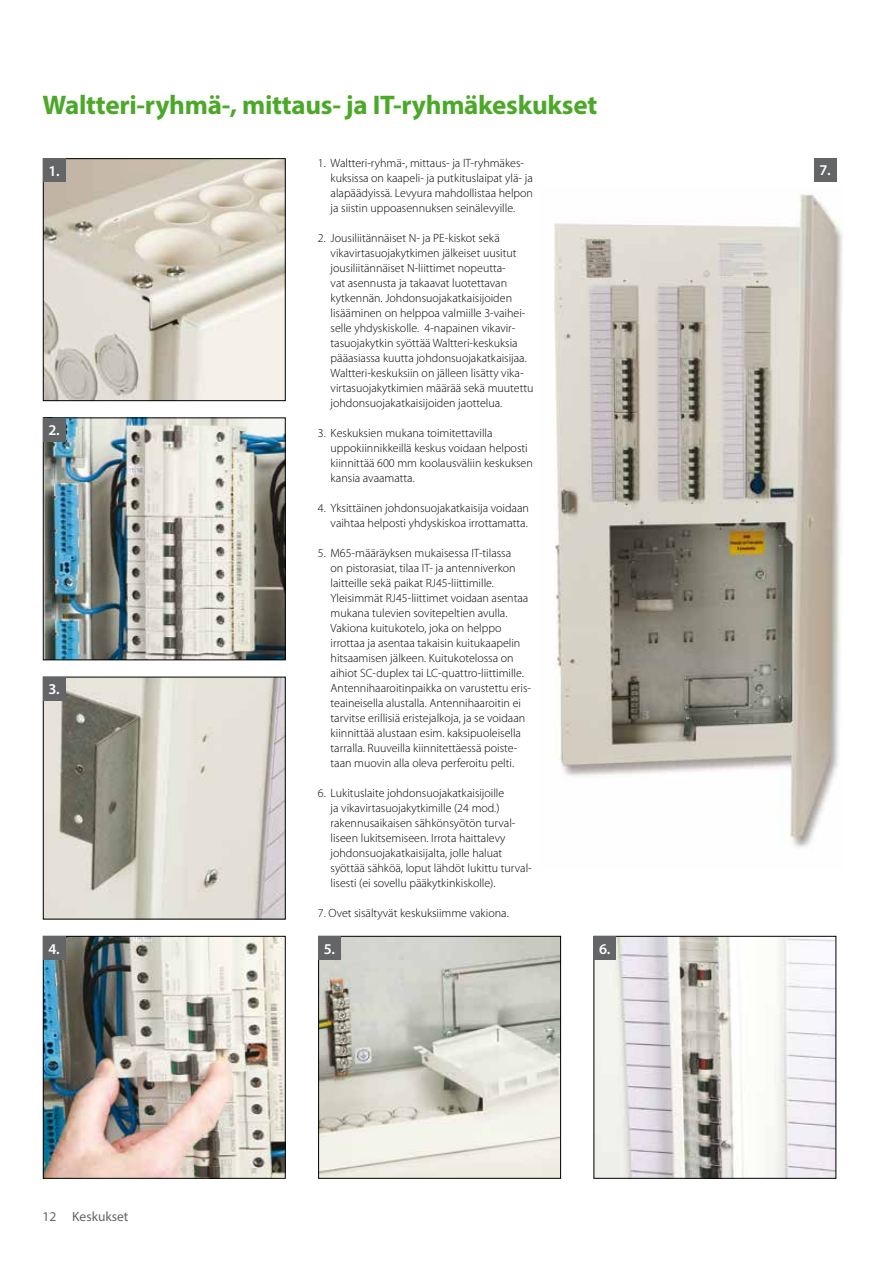
<style>
.page{position:relative;width:893px;height:1263px;background:#fff}
.page>*{position:absolute;margin:0;border:0;box-sizing:border-box;transform-origin:0 0}
.t1{font:700 27px "Myriad Pro";letter-spacing:-.01em;color:#4ba829}
.t2{font:600 15px "Myriad Pro";color:#fff}
.t3{font:13.5px "Myriad Pro";color:#646567}
.t4{font:300 12px/15px "Myriad Pro";color:#000}
</style>
<div class="page">
<img style="left:554px;top:194px;width:289px;height:654px">
<img style="left:320px;top:938px;width:239px;height:238px">
<div style="left:318px;top:936px;width:243px;height:242px;border:1px solid #000"></div>
<img style="left:596px;top:938px;width:238px;height:238px">
<img style="left:45px;top:160px;width:238px;height:239px">
<div style="left:43px;top:158px;width:242px;height:243px;border:1px solid #000"></div>
<div style="left:43px;top:158px;width:22px;height:24px;background:#646567"></div>
<img style="left:45px;top:420px;width:238px;height:238px">
<div style="left:43px;top:418px;width:242px;height:242px;border:1px solid #000"></div>
<div style="left:43px;top:418px;width:22px;height:23px;background:#646567"></div>
<img style="left:45px;top:679px;width:238px;height:238px">
<div style="left:43px;top:677px;width:22px;height:24px;background:#646567"></div>
<img style="left:45px;top:938px;width:238px;height:238px">
<div style="left:43px;top:936px;width:242px;height:242px;border:1px solid #000"></div>
<div style="left:43px;top:936px;width:22px;height:24px;background:#646567"></div>
<div style="left:318px;top:936px;width:22px;height:24px;background:#646567"></div>
<div style="left:594px;top:936px;width:22px;height:24px;background:#646567"></div>
<div style="left:814px;top:158px;width:22px;height:24px;background:#646567"></div>
<h1 class="t1" style="left:43px;top:87px;width:556px">Waltteri-ryhmä-, mittaus- ja IT-ryhmäkeskukset</h1>
<p class="t2" style="left:48px;top:161px;width:13px">1.</p>
<p class="t2" style="left:48px;top:420px;width:13px">2.</p>
<p class="t2" style="left:48px;top:679px;width:13px">3.</p>
<p class="t4" style="left:331px;top:155px;width:204px;text-indent:-13px">1. Waltteri-ryhmä-, mittaus- ja IT-ryhmäkes&shy;kuksissa on kaapeli- ja putkituslaipat ylä- ja alapäädyissä. Levyura mahdollistaa helpon ja siistin uppoasennuksen seinälevyille.</p>
<p class="t4" style="left:331px;top:230px;width:204px;text-indent:-13px">2. Jousiliitännäiset N- ja PE-kiskot sekä vikavirtasuojakytkimen jälkeiset uusitut jousiliitännäiset N-liittimet nopeutta-<br>vat asennusta ja takaavat luotettavan kytkennän. Johdonsuojakatkaisijoiden lisääminen on helppoa valmiille 3-vaihei&shy;selle yhdyskiskolle. 4-napainen vikavir&shy;tasuojakytkin syöttää Waltteri-keskuksia pääasiassa kuutta johdonsuojakatkaisijaa.<br>Waltteri-keskuksiin on jälleen lisätty vika&shy;virtasuojakytkimien määrää sekä muutettu johdonsuojakatkaisijoiden jaottelua.</p>
<p class="t4" style="left:331px;top:425px;width:204px;text-indent:-13px">3. Keskuksien mukana toimitettavilla uppokiinnikkeillä keskus voidaan helposti kiinnittää 600 mm koolausväliin keskuksen kansia avaamatta.</p>
<p class="t4" style="left:318px;top:500px;width:213px;text-align:right">4. Yksittäinen johdonsuojakatkaisija voidaan vaihtaa helposti yhdyskiskoa irrottamatta.</p>
<p class="t4" style="left:331px;top:545px;width:202px;text-indent:-13px">5. M65-määräyksen mukaisessa IT-tilassa<br>on pistorasiat, tilaa IT- ja antenniverkon laitteille sekä paikat RJ45-liittimille.<br>Yleisimmät RJ45-liittimet voidaan asentaa mukana tulevien sovitepeltien avulla.<br>Vakiona kuitukotelo, joka on helppo irrottaa ja asentaa takaisin kuitukaapelin hitsaamisen jälkeen. Kuitukotelossa on aihiot SC-duplex tai LC-quattro-liittimille.<br>Antennihaaroitinpaikka on varustettu eris&shy;teaineisella alustalla. Antennihaaroitin ei tarvitse erillisiä eristejalkoja, ja se voidaan kiinnittää alustaan esim. kaksipuoleisella tarralla. Ruuveilla kiinnitettäessä poiste&shy;taan muovin alla oleva perferoitu pelti.</p>
<p class="t4" style="left:331px;top:785px;width:203px;text-indent:-13px">6. Lukituslaite johdonsuojakatkaisijoille<br>ja vikavirtasuojakytkimille (24 mod.) rakennusaikaisen sähkönsyötön turval&shy;liseen lukitsemiseen. Irrota haittalevy johdonsuojakatkaisijalta, jolle haluat syöttää sähköä, loput lähdöt lukittu turval&shy;lisesti (ei sovellu pääkytkinkiskolle).</p>
<p class="t4" style="left:318px;top:905px;width:192px">7. Ovet sisältyvät keskuksiimme vakiona.</p>
<p class="t2" style="left:48px;top:939px;width:13px">4.</p>
<p class="t2" style="left:324px;top:939px;width:13px">5.</p>
<p class="t2" style="left:599px;top:939px;width:13px">6.</p>
<p class="t3" style="left:43px;top:1208px;width:87px">12 Keskukset</p>
<p class="t2" style="left:819px;top:161px;width:13px">7.</p>
</div>
